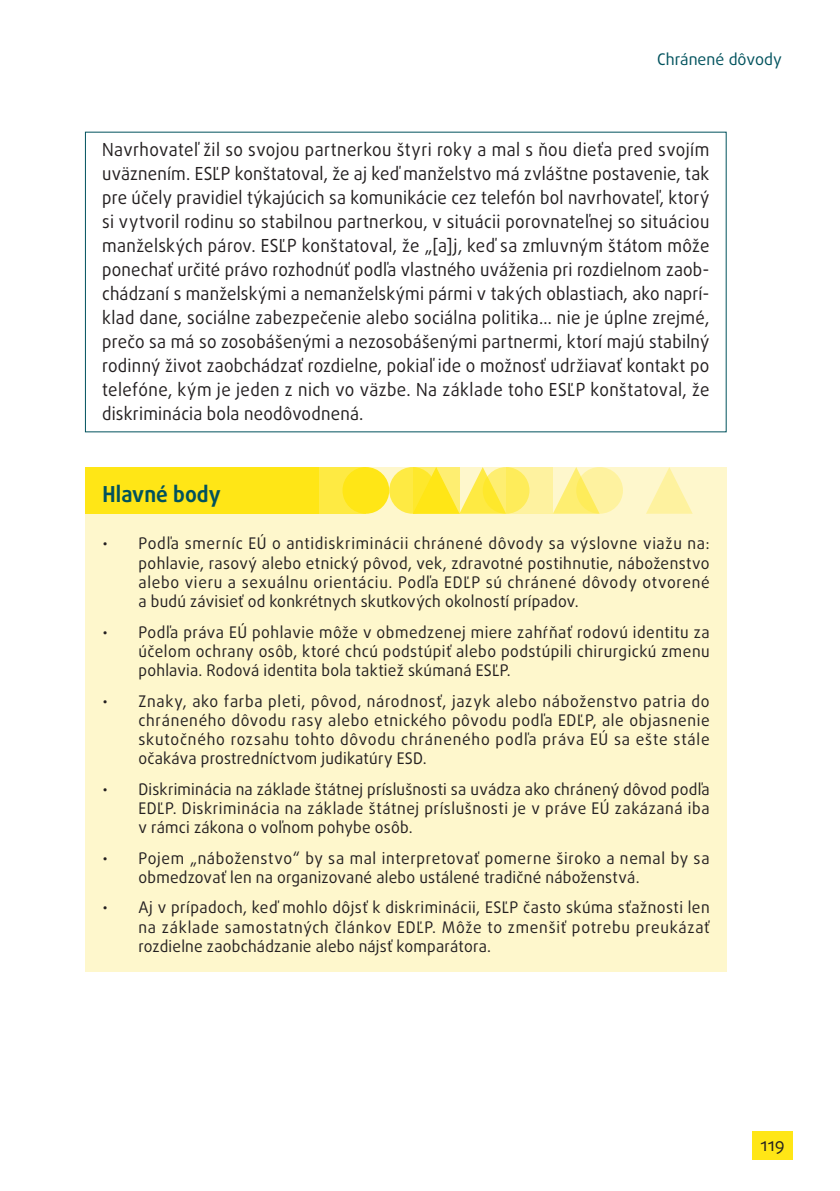
<style>
.page{position:relative;width:840px;height:1191px;background:#fff}
.page>*{position:absolute;margin:0;border:0;box-sizing:border-box;transform-origin:0 0}
.opinion_title{font:700 22px "Daxline Pro";letter-spacing:.005em;color:#00525d;scale:.94 1}
.footnote{font:18px/24px "Daxline Pro";letter-spacing:.015em;color:#231f20;text-align:justify;scale:.94 1}
.opinion_box{font:16px/19.2px "Daxline Pro";letter-spacing:.015em;color:#231f20;text-align:justify}
.t1{font:16px "Daxline Pro";color:#00525d}
</style>
<div class="page">
<div style="left:752px;top:1131px;width:40px;height:28px;background:#ffe616"></div>
<div style="left:85px;top:467px;width:641px;height:505px;background:#fef7cc"></div>
<div style="left:389px;top:467px;width:47px;height:47px;background:#feea43;border-radius:50%"></div>
<div style="left:319px;top:467px;width:46px;height:47px;background:#feea43"></div>
<div style="left:85px;top:467px;width:234px;height:47px;background:#ffe616"></div>
<svg style="left:553px;top:467px;width:41px;height:47px"></svg>
<svg style="left:646px;top:467px;width:46px;height:47px"></svg>
<div style="left:342px;top:467px;width:47px;height:47px;background:#ffe616;border-radius:50%"></div>
<svg style="left:459px;top:467px;width:42px;height:47px"></svg>
<svg style="left:482px;top:467px;width:47px;height:47px"></svg>
<svg style="left:576px;top:467px;width:46px;height:47px;background:#fef08f"></svg>
<svg style="left:412px;top:467px;width:47px;height:47px;background:#fee834"></svg>
<svg style="left:506px;top:467px;width:47px;height:47px;background:#feef84"></svg>
<p class="t1" style="left:656px;top:49px;width:126px">Chránené dôvody</p>
<p class="footnote" style="left:102px;top:138px;width:647px">Navrhovateľ žil so svojou partnerkou štyri roky a mal s ňou dieťa pred svojím uväznením. ESĽP konštatoval, že aj keď manželstvo má zvláštne postavenie, tak pre účely pravidiel týkajúcich sa komunikácie cez telefón bol navrhovateľ, ktorý si vytvoril rodinu so stabilnou partnerkou, v situácii porovnateľnej so situáciou manželských párov. ESĽP konštatoval, že „[a]j, keď sa zmluvným štátom môže ponechať určité právo rozhodnúť podľa vlastného uváženia pri rozdielnom zaob‑ chádzaní s manželskými a nemanželskými pármi v takých oblastiach, ako naprí‑ klad dane, sociálne zabezpečenie alebo sociálna politika… nie je úplne zrejmé, prečo sa má so zosobášenými a nezosobášenými partnermi, ktorí majú stabilný rodinný život zaobchádzať rozdielne, pokiaľ ide o možnosť udržiavať kontakt po telefóne, kým je jeden z nich vo väzbe. Na základe toho ESĽP konštatoval, že diskriminácia bola neodôvodnená.</p>
<p class="opinion_title" style="left:102px;top:479px;width:127px">Hlavné body</p>
<p class="opinion_box" style="left:138px;top:534px;width:572px;text-indent:-36px">• Podľa smerníc EÚ o antidiskriminácii chránené dôvody sa výslovne viažu na: pohlavie, rasový alebo etnický pôvod, vek, zdravotné postihnutie, náboženstvo alebo vieru a sexuálnu orientáciu. Podľa EDĽP sú chránené dôvody otvorené a budú závisieť od konkrétnych skutkových okolností prípadov.</p>
<p class="opinion_box" style="left:138px;top:622px;width:572px;text-indent:-36px">• Podľa práva EÚ pohlavie môže v obmedzenej miere zahŕňať rodovú identitu za účelom ochrany osôb, ktoré chcú podstúpiť alebo podstúpili chirurgickú zmenu pohlavia. Rodová identita bola taktiež skúmaná ESĽP.</p>
<p class="opinion_box" style="left:138px;top:691px;width:572px;text-indent:-36px">• Znaky, ako farba pleti, pôvod, národnosť, jazyk alebo náboženstvo patria do chráneného dôvodu rasy alebo etnického pôvodu podľa EDĽP, ale objasnenie skutočného rozsahu tohto dôvodu chráneného podľa práva EÚ sa ešte stále očakáva prostredníctvom judikatúry ESD.</p>
<p class="opinion_box" style="left:138px;top:779px;width:572px;text-indent:-36px">• Diskriminácia na základe štátnej príslušnosti sa uvádza ako chránený dôvod podľa EDĽP. Diskriminácia na základe štátnej príslušnosti je v práve EÚ zakázaná iba v rámci zákona o voľnom pohybe osôb.</p>
<p class="opinion_box" style="left:138px;top:848px;width:572px;text-indent:-36px">• Pojem „náboženstvo“ by sa mal interpretovať pomerne široko a nemal by sa obmedzovať len na organizované alebo ustálené tradičné náboženstvá.</p>
<p class="opinion_box" style="left:138px;top:898px;width:572px;text-indent:-36px">• Aj v prípadoch, keď mohlo dôjsť k diskriminácii, ESĽP často skúma sťažnosti len na základe samostatných článkov EDĽP. Môže to zmenšiť potrebu preukázať rozdielne zaobchádzanie alebo nájsť komparátora.</p>
<p class="footnote" style="left:760px;top:1132px;width:27px">119</p>
</div>
